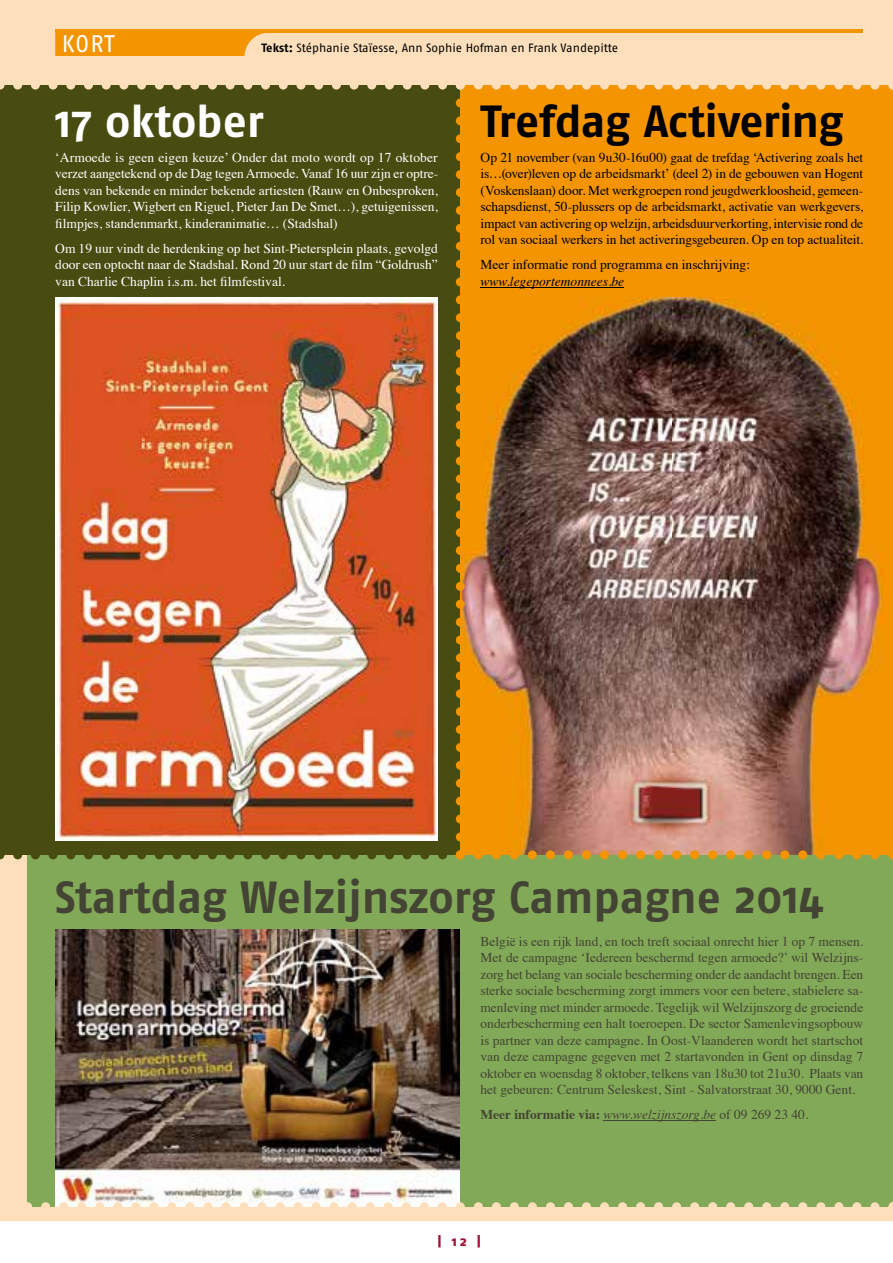
<style>
.page{position:relative;width:893px;height:1263px;background:#fff}
.page>*{position:absolute;margin:0;border:0;box-sizing:border-box;transform-origin:0 0}
.t1{font:700 45px "Fago OT";color:#444435}
.t2{font:700 45px "Fago OT";letter-spacing:-.015em;color:#000}
.t3{font:700 45px "Fago OT";letter-spacing:-.005em;color:#fff}
.t4{font:24px "Fago OT";color:#fff}
.t5{font:13.5px/16.5px "Times";color:#444435;text-align:justify}
.t6{font:13.5px/16.5px "Times";color:#fff;text-align:justify}
.t7{font:13.5px/16.5px "Times";color:#000;text-align:justify}
.t8{font:italic 13.5px "Times";color:#444435}
.t9{font:italic 13.5px "Times";color:#000}
.t10{font:800 13.5px "Fago OT";color:#a11237}
.t11{font:12px "Fago OT";color:#000}
.s1{font-weight:700}
.s2{font-weight:700;font-style:normal}
.s3{font-style:normal}
</style>
<div class="page">
<div style="left:0;top:0;width:893px;height:1220px;background:#fde0bb"></div>
<div style="left:28px;top:855px;width:865px;height:352px;background:#82a957"></div>
<img style="left:55px;top:929px;width:404px;height:273px">
<hr style="left:604px;top:1120px;width:112px;height:1px;background:#444435">
<svg style="left:55px;top:33px;width:210px;height:23px;background:#f3990d"></svg>
<hr style="left:55px;top:30px;width:808px;height:3px;background:#f39400">
<img style="left:0;top:98px;width:893px;height:761px">
<svg style="left:0;top:85px;width:893px;height:5px"></svg>
<svg style="left:27px;top:1202px;width:866px;height:5px"></svg>
<h2 class="t4" style="left:62px;top:29px;width:54px">KORT</h2>
<p class="t11" style="left:261px;top:40px;width:358px"><span class="s1">Tekst:</span> Stéphanie Staïesse, Ann Sophie Hofman en Frank Vandepitte</p>
<h1 class="t3" style="left:55px;top:94px;width:210px">17 oktober</h1>
<p class="t6" style="left:55px;top:148px;width:384px">‘Armoede is geen eigen keuze’ Onder dat moto wordt op 17 oktober verzet aangetekend op de Dag tegen Armoede. Vanaf 16 uur zijn er optre&shy;dens van bekende en minder bekende artiesten (Rauw en Onbesproken, Filip Kowlier, Wigbert en Riguel, Pieter Jan De Smet…), getuigenissen, filmpjes, standenmarkt, kinderanimatie… (Stadshal)</p>
<p class="t6" style="left:55px;top:239px;width:384px">Om 19 uur vindt de herdenking op het Sint-Pietersplein plaats, gevolgd door een optocht naar de Stadshal. Rond 20 uur start de film “Goldrush” van Charlie Chaplin i.s.m. het filmfestival.</p>
<h1 class="t2" style="left:480px;top:94px;width:365px">Trefdag Activering</h1>
<p class="t7" style="left:480px;top:148px;width:384px">Op 21 november (van 9u30-16u00) gaat de trefdag ‘Activering zoals het is…(over)leven op de arbeidsmarkt’ (deel 2) in de gebouwen van Hogent (Voskenslaan) door. Met werkgroepen rond jeugdwerkloosheid, gemeen&shy;schapsdienst, 50-plussers op de arbeidsmarkt, activatie van werkgevers, impact van activering op welzijn, arbeidsduurverkorting, intervisie rond de rol van sociaal werkers in het activeringsgebeuren. Op en top actualiteit.</p>
<p class="t7" style="left:480px;top:255px;width:271px">Meer informatie rond programma en inschrijving:</p>
<p class="t9" style="left:480px;top:269px;width:145px">www.legeportemonnees.be</p>
<h1 class="t1" style="left:55px;top:870px;width:770px">Startdag Welzijnszorg Campagne 2014</h1>
<p class="t5" style="left:480px;top:932px;width:384px">België is een rijk land, en toch treft sociaal onrecht hier 1 op 7 mensen.<br>Met de campagne ‘Iedereen beschermd tegen armoede?’ wil Welzijns&shy;zorg het belang van sociale bescherming onder de aandacht brengen. Een sterke sociale bescherming zorgt immers voor een betere, stabielere sa&shy;menleving met minder armoede. Tegelijk wil Welzijnszorg de groeiende onderbescherming een halt toeroepen. De sector Samenlevingsopbouw is partner van deze campagne. In Oost-Vlaanderen wordt het startschot van deze campagne gegeven met 2 startavonden in Gent op dinsdag 7 oktober en woensdag 8 oktober, telkens van 18u30 tot 21u30. Plaats van het gebeuren: Centrum Seleskest, Sint - Salvatorstraat 30, 9000 Gent.</p>
<p class="t8" style="left:480px;top:1102px;width:329px"><span class="s2">Meer informatie via:</span> www.welzijnszorg.be <span class="s3">of 09 269 23 40.</span></p>
<p class="t10" style="left:438px;top:1233px;width:45px">| 12 |</p>
</div>
